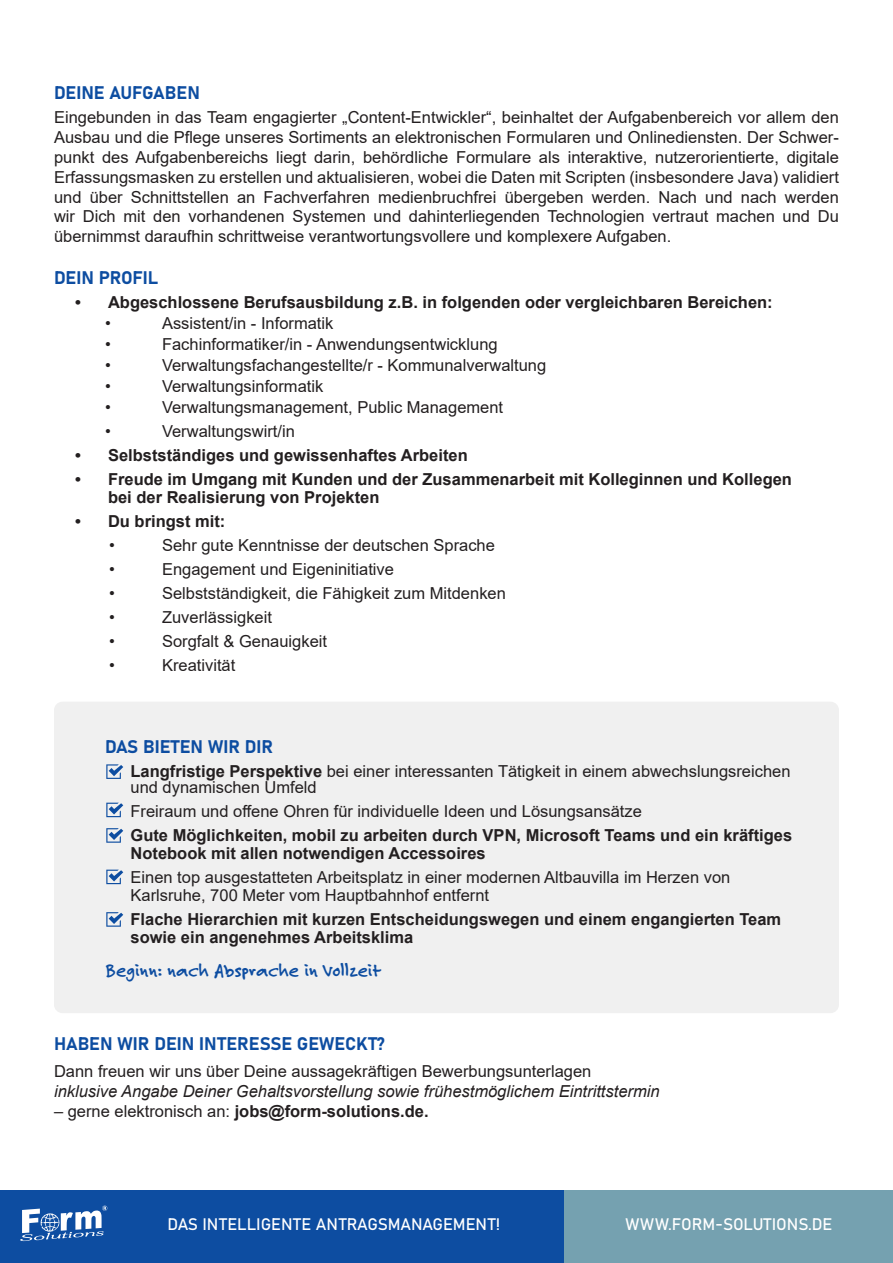
<style>
.page{position:relative;width:893px;height:1263px;background:#fff}
.page>*{position:absolute;margin:0;border:0;box-sizing:border-box;transform-origin:0 0}
.t1{font:700 19.5px "Felt Tip Roman";color:#0d4da1}
.t2{font:18px "Bahnschrift";color:#0d4da1}
.t3{font:16.5px/19.8px "Arial";color:#231f20}
.t4{font:700 16.5px/18px "Arial";color:#231f20}
.t5{font:italic 16.5px/19.8px "Arial";color:#231f20}
.t6{font:16.5px "Bahnschrift";color:#fff}
.s1{font-weight:700}
.s2{font-style:normal}
.s3{font-weight:400}
</style>
<div class="page">
<div style="left:54px;top:702px;width:785px;height:311px;background:#f0f0f0;border-radius:9px"></div>
<div style="left:0;top:1191px;width:565px;height:72px;background:#0d4da1"></div>
<div style="left:565px;top:1191px;width:328px;height:72px;background:#75a1b0"></div>
<svg style="left:20px;top:1205px;width:87px;height:36px"></svg>
<svg style="left:106px;top:764px;width:17px;height:15px"></svg>
<svg style="left:106px;top:803px;width:17px;height:14px"></svg>
<svg style="left:106px;top:828px;width:17px;height:15px"></svg>
<svg style="left:106px;top:912px;width:17px;height:15px"></svg>
<svg style="left:106px;top:870px;width:17px;height:14px"></svg>
<p class="t2" style="left:54px;top:82px;width:147px">DEINE AUFGABEN</p>
<p class="t3" style="left:54px;top:108px;width:786px;text-align:justify">Eingebunden in das Team engagierter „Content-Entwickler“, beinhaltet der Aufgabenbereich vor allem den Ausbau und die Pflege unseres Sortiments an elektronischen Formularen und Onlinediensten. Der Schwer&shy;punkt des Aufgabenbereichs liegt darin, behördliche Formulare als interaktive, nutzerorientierte, digitale Erfassungsmasken zu erstellen und aktualisieren, wobei die Daten mit Scripten (insbesondere Java) validiert und über Schnittstellen an Fachverfahren medienbruchfrei übergeben werden. Nach und nach werden wir Dich mit den vorhandenen Systemen und dahinterliegenden Technologien vertraut machen und Du übernimmst daraufhin schrittweise verantwortungsvollere und komplexere Aufgaben.</p>
<p class="t2" style="left:54px;top:266px;width:106px">DEIN PROFIL</p>
<p class="t4" style="left:75px;top:293px;width:699px">• Abgeschlossene Berufsausbildung z.B. in folgenden oder vergleichbaren Bereichen:</p>
<p class="t3" style="left:105px;top:313px;width:7px">•</p>
<p class="t3" style="left:162px;top:313px;width:173px">Assistent/in - Informatik</p>
<p class="t3" style="left:105px;top:334px;width:7px">•</p>
<p class="t3" style="left:162px;top:334px;width:337px">Fachinformatiker/in - Anwendungsentwicklung</p>
<p class="t3" style="left:105px;top:355px;width:7px">•</p>
<p class="t3" style="left:162px;top:355px;width:386px">Verwaltungsfachangestellte/r - Kommunalverwaltung</p>
<p class="t3" style="left:105px;top:376px;width:7px">•</p>
<p class="t3" style="left:162px;top:376px;width:163px">Verwaltungsinformatik</p>
<p class="t3" style="left:105px;top:397px;width:7px">•</p>
<p class="t3" style="left:162px;top:397px;width:343px">Verwaltungsmanagement, Public Management</p>
<p class="t3" style="left:105px;top:421px;width:7px">•</p>
<p class="t3" style="left:162px;top:421px;width:134px">Verwaltungswirt/in</p>
<p class="t4" style="left:75px;top:446px;width:394px">• Selbstständiges und gewissenhaftes Arbeiten</p>
<p class="t4" style="left:108px;top:470px;width:685px;text-indent:-33px">• Freude im Umgang mit Kunden und der Zusammenarbeit mit Kolleginnen und Kollegen bei der Realisierung von Projekten</p>
<p class="t4" style="left:75px;top:512px;width:152px">• Du bringst mit:</p>
<p class="t3" style="left:109px;top:535px;width:7px">•</p>
<p class="t3" style="left:162px;top:535px;width:334px">Sehr gute Kenntnisse der deutschen Sprache</p>
<p class="t3" style="left:109px;top:559px;width:7px">•</p>
<p class="t3" style="left:162px;top:559px;width:234px">Engagement und Eigeninitiative</p>
<p class="t3" style="left:109px;top:583px;width:7px">•</p>
<p class="t3" style="left:162px;top:583px;width:345px">Selbstständigkeit, die Fähigkeit zum Mitdenken</p>
<p class="t3" style="left:109px;top:607px;width:7px">•</p>
<p class="t3" style="left:162px;top:607px;width:112px">Zuverlässigkeit</p>
<p class="t3" style="left:109px;top:631px;width:7px">•</p>
<p class="t3" style="left:162px;top:631px;width:167px">Sorgfalt &amp; Genauigkeit</p>
<p class="t3" style="left:109px;top:655px;width:7px">•</p>
<p class="t3" style="left:162px;top:655px;width:75px">Kreativität</p>
<p class="t2" style="left:105px;top:735px;width:170px">DAS BIETEN WIR DIR</p>
<p class="t3" style="left:131px;top:763px;width:661px;line-height:16.5px"><span class="s1">Langfristige Perspektive</span> bei einer interessanten Tätigkeit in einem abwechslungsreichen und dynamischen Umfeld</p>
<p class="t3" style="left:131px;top:801px;width:513px">Freiraum und offene Ohren für individuelle Ideen und Lösungsansätze</p>
<p class="t4" style="left:131px;top:827px;width:663px">Gute Möglichkeiten, mobil zu arbeiten durch VPN, Microsoft Teams und ein kräftiges<br>Notebook mit allen notwendigen Accessoires</p>
<p class="t3" style="left:131px;top:868px;width:601px;line-height:18px">Einen top ausgestatteten Arbeitsplatz in einer modernen Altbauvilla im Herzen von<br>Karlsruhe, 700 Meter vom Hauptbahnhof entfernt</p>
<p class="t4" style="left:131px;top:911px;width:652px">Flache Hierarchien mit kurzen Entscheidungswegen und einem engangierten Team sowie ein angenehmes Arbeitsklima</p>
<p class="t1" style="left:105px;top:957px;width:278px">Beginn: nach Absprache in Vollzeit</p>
<p class="t2" style="left:54px;top:1033px;width:332px">HABEN WIR DEIN INTERESSE GEWECKT?</p>
<p class="t5" style="left:54px;top:1062px;width:607px"><span class="s2">Dann freuen wir uns über Deine aussagekräftigen Bewerbungsunterlagen<br></span>inklusive Angabe Deiner Gehaltsvorstellung sowie frühestmöglichem Eintrittstermin</p>
<p class="t4" style="left:54px;top:1102px;width:376px"><span class="s3">– gerne elektronisch an:</span> jobs@form-solutions.de.</p>
<p class="t6" style="left:167px;top:1214px;width:334px">DAS INTELLIGENTE ANTRAGSMANAGEMENT!</p>
<p class="t6" style="left:625px;top:1214px;width:208px">WWW.FORM-SOLUTIONS.DE</p>
</div>
